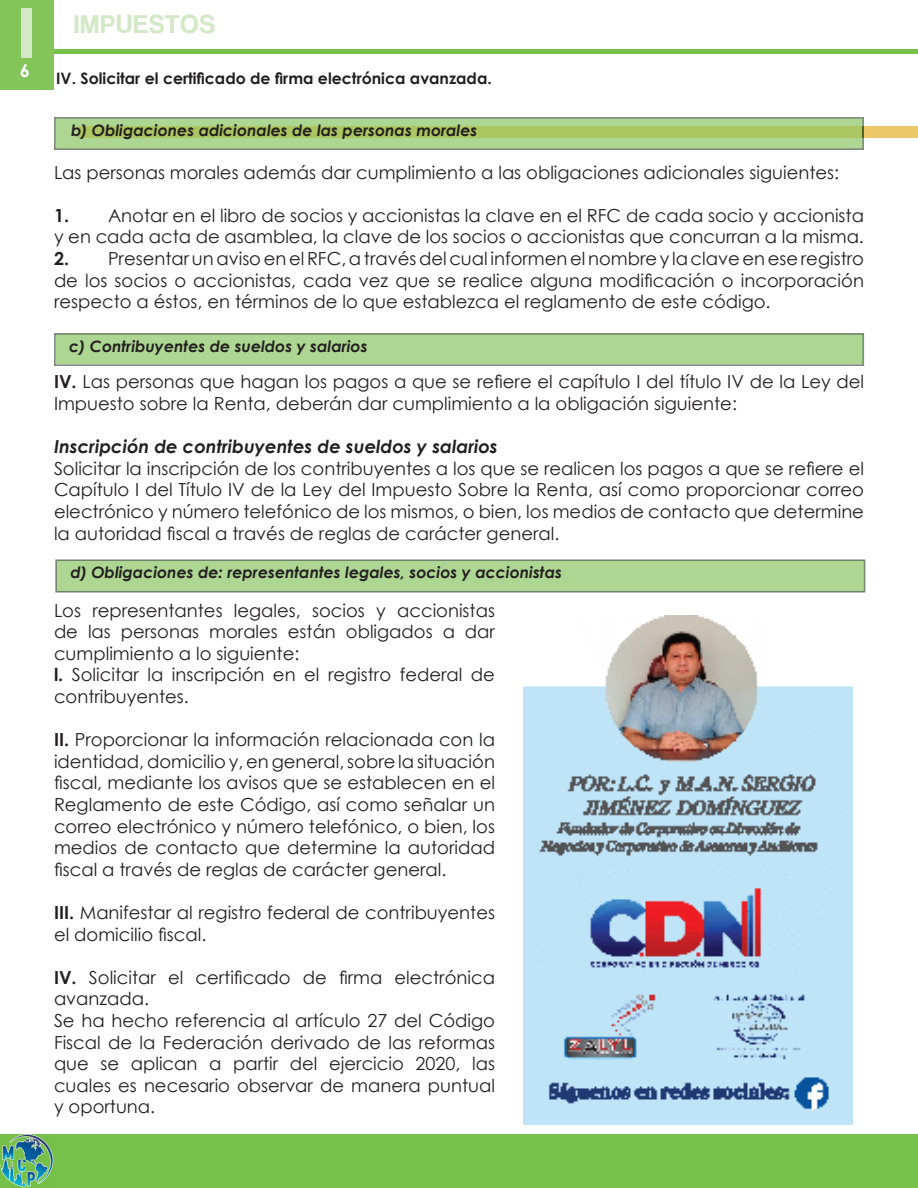
<style>
.page{position:relative;width:918px;height:1188px;background:#fff}
.page>*{position:absolute;margin:0;border:0;box-sizing:border-box;transform-origin:0 0}
.t1{font:75px "Coolvetica Rg";color:#d3e8c6}
.t2{font:27px "Coolvetica Rg";letter-spacing:.05em;color:#d3e8c6}
.t3{font:18px/21.6px "Century Gothic";color:#231f20}
.t4{font:italic 700 18px "Century Gothic";color:#231f20}
.t5{font:700 18px "Century Gothic";color:#fff}
.t6{font:italic 700 15.75px "Century Gothic";color:#231f20}
.t7{font:700 15.75px "Century Gothic";color:#231f20}
.s1{font-weight:700}
</style>
<div class="page">
<hr style="left:54px;top:50px;width:864px;height:4px;background:#76c14a">
<div style="left:0;top:0;width:54px;height:90px;background:#83c559"></div>
<div style="left:0;top:1134px;width:918px;height:54px;background:#76c14a"></div>
<img style="left:0;top:1134px;width:54px;height:54px">
<img style="left:523px;top:615px;width:329px;height:510px">
<div style="left:78px;top:126px;width:840px;height:12px;background:#ecc667"></div>
<svg style="left:54px;top:117px;width:810px;height:33px;background:#a8c87f"></svg>
<svg style="left:54px;top:333px;width:810px;height:33px;background:#a9ce91"></svg>
<div style="left:55px;top:560px;width:810px;height:32px;background:#aed693"></div>
<h1 class="t1" style="left:20px;top:-12px;width:16px">I</h1>
<p class="t5" style="left:20px;top:56px;width:12px">6</p>
<h2 class="t2" style="left:74px;top:8px;width:142px">IMPUESTOS</h2>
<p class="t7" style="left:56px;top:66px;width:437px">IV. Solicitar el certificado de firma electrónica avanzada.</p>
<p class="t6" style="left:71px;top:118px;width:408px">b) Obligaciones adicionales de las personas morales</p>
<p class="t3" style="left:54px;top:161px;width:787px">Las personas morales además dar cumplimiento a las obligaciones adicionales siguientes:</p>
<p class="t3" style="left:54px;top:204px;width:811px"><span class="s1">1.</span> Anotar en el libro de socios y accionistas la clave en el RFC de cada socio y accionista y en cada acta de asamblea, la clave de los socios o accionistas que concurran a la misma.</p>
<p class="t3" style="left:54px;top:248px;width:812px;text-align:justify"><span class="s1">2.</span> Presentar un aviso en el RFC, a través del cual informen el nombre y la clave en ese registro de los socios o accionistas, cada vez que se realice alguna modificación o incorporación respecto a éstos, en términos de lo que establezca el reglamento de este código.</p>
<p class="t6" style="left:69px;top:334px;width:300px">c) Contribuyentes de sueldos y salarios</p>
<p class="t3" style="left:54px;top:371px;width:812px"><span class="s1">IV.</span> Las personas que hagan los pagos a que se refiere el capítulo I del título IV de la Ley del<br>Impuesto sobre la Renta, deberán dar cumplimiento a la obligación siguiente:</p>
<p class="t4" style="left:54px;top:433px;width:445px">Inscripción de contribuyentes de sueldos y salarios</p>
<p class="t3" style="left:54px;top:457px;width:812px;text-align:justify">Solicitar la inscripción de los contribuyentes a los que se realicen los pagos a que se refiere el Capítulo I del Título IV de la Ley del Impuesto Sobre la Renta, así como proporcionar correo electrónico y número telefónico de los mismos, o bien, los medios de contacto que determine la autoridad fiscal a través de reglas de carácter general.</p>
<p class="t6" style="left:71px;top:560px;width:493px">d) Obligaciones de: representantes legales, socios y accionistas</p>
<p class="t3" style="left:54px;top:599px;width:443px">Los representantes legales, socios y accionistas de las personas morales están obligados a dar cumplimiento a lo siguiente:<br><span class="s1">l.</span> Solicitar la inscripción en el registro federal de contribuyentes.</p>
<p class="t3" style="left:54px;top:729px;width:443px;text-align:justify"><span class="s1">II.</span> Proporcionar la información relacionada con la identidad, domicilio y, en general, sobre la situación fiscal, mediante los avisos que se establecen en el Reglamento de este Código, así como señalar un correo electrónico y número telefónico, o bien, los medios de contacto que determine la autoridad fiscal a través de reglas de carácter general.</p>
<p class="t3" style="left:54px;top:901px;width:443px"><span class="s1">III.</span> Manifestar al registro federal de contribuyentes el domicilio fiscal.</p>
<p class="t3" style="left:54px;top:966px;width:443px"><span class="s1">IV.</span> Solicitar el certificado de firma electrónica avanzada.<br>Se ha hecho referencia al artículo 27 del Código Fiscal de la Federación derivado de las reformas que se aplican a partir del ejercicio 2020, las cuales es necesario observar de manera puntual y oportuna.</p>
</div>
